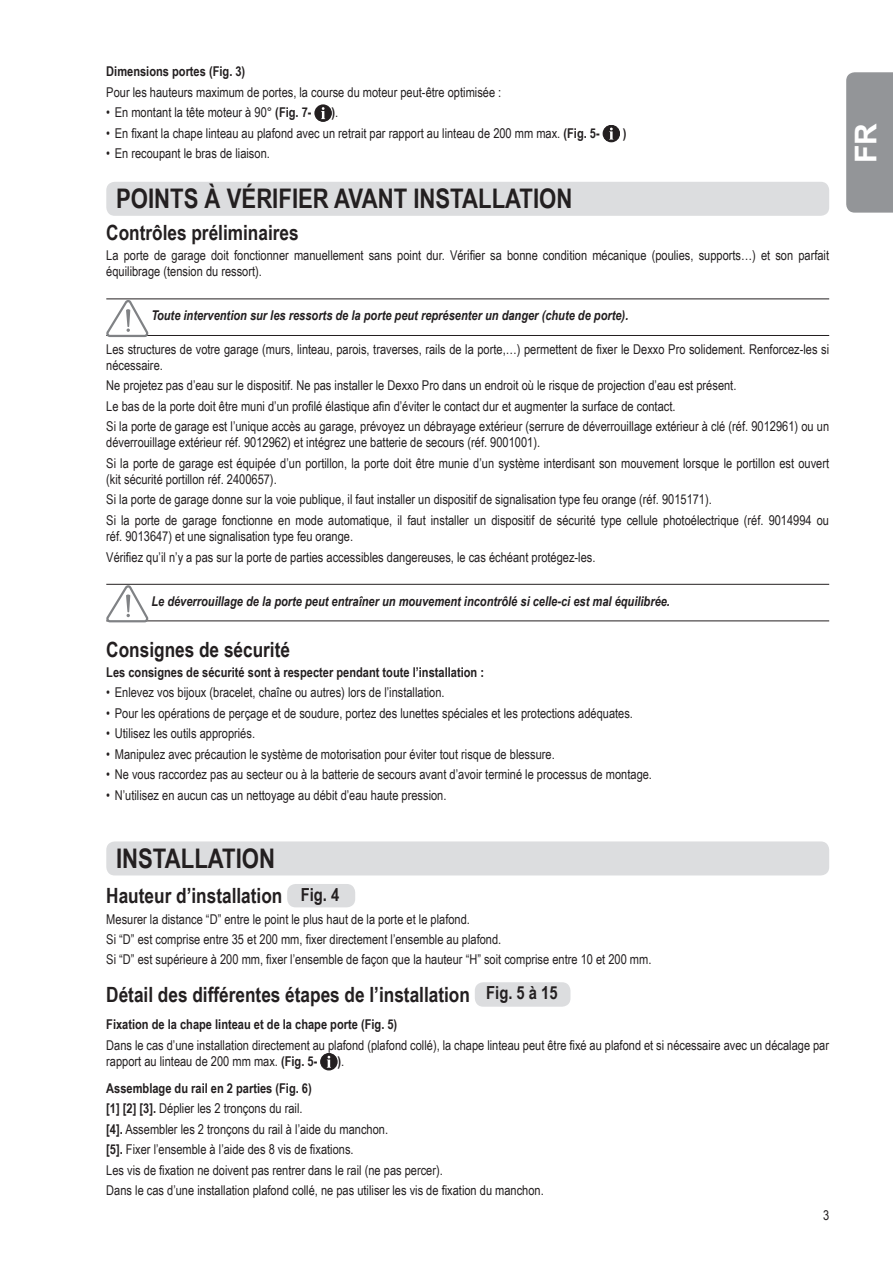
<style>
.page{position:relative;width:893px;height:1263px;background:#fff}
.page>*{position:absolute;margin:0;border:0;box-sizing:border-box;transform-origin:0 0}
.t1{font:700 30px "Arial";color:#fff}
.t2{font:700 27px "Arial Narrow";color:#231f20}
.t3{font:700 21px "Arial Narrow";color:#231f20}
.t4{font:13.5px/20.4px "Arial Narrow";color:#231f20}
.t5{font:italic 700 13.5px "Arial Narrow";color:#231f20}
.t6{font:700 13.5px "Arial Narrow";color:#231f20}
.s1{font-weight:700}
.s2{font-weight:400}
.s3{font-size:18px}
</style>
<div class="page">
<div style="left:846px;top:72px;width:47px;height:141px;background:#939598"></div>
<div style="left:287px;top:884px;width:68px;height:23px;background:#dcdddf;border-radius:9px"></div>
<div style="left:475px;top:982px;width:95px;height:25px;background:#dcdddf;border-radius:9px"></div>
<div style="left:321px;top:1053px;width:16px;height:17px;background:#231f20;border-radius:50%"></div>
<div style="left:320px;top:1053px;width:17px;height:17px;border:1px solid #231f20;border-radius:50%"></div>
<svg style="left:327px;top:1056px;width:4px;height:12px"></svg>
<div style="left:106px;top:841px;width:723px;height:34px;background:#dcdddf;border-radius:9px"></div>
<div style="left:315px;top:105px;width:16px;height:16px;background:#231f20;border-radius:50%"></div>
<div style="left:315px;top:105px;width:17px;height:17px;border:1px solid #231f20;border-radius:50%"></div>
<svg style="left:321px;top:107px;width:4px;height:12px"></svg>
<div style="left:603px;top:125px;width:17px;height:17px;background:#231f20;border-radius:50%"></div>
<div style="left:603px;top:125px;width:17px;height:17px;border:1px solid #231f20;border-radius:50%"></div>
<svg style="left:609px;top:128px;width:4px;height:12px"></svg>
<hr style="left:106px;top:299px;width:723px;height:1px;background:#231f20">
<hr style="left:106px;top:335px;width:723px;height:1px;background:#231f20">
<hr style="left:106px;top:584px;width:723px;height:1px;background:#231f20">
<hr style="left:106px;top:621px;width:723px;height:1px;background:#231f20">
<svg style="left:106px;top:300px;width:42px;height:37px"></svg>
<svg style="left:106px;top:585px;width:42px;height:37px"></svg>
<div style="left:106px;top:182px;width:723px;height:34px;background:#dcdddf;border-radius:9px"></div>
<p class="t6" style="left:106px;top:61px;width:141px">Dimensions portes (Fig. 3)</p>
<p class="t4" style="left:106px;top:81px;width:397px">Pour les hauteurs maximum de portes, la course du moteur peut-être optimisée :</p>
<p class="t4" style="left:106px;top:102px;width:207px">• En montant la tête moteur à 90° <span class="s1">(Fig. 7-</span></p>
<p class="t6" style="left:332px;top:102px;width:8px">)<span class="s2">.</span></p>
<p class="t4" style="left:106px;top:122px;width:495px">• En fixant la chape linteau au plafond avec un retrait par rapport au linteau de 200 mm max. <span class="s1">(Fig. 5-</span></p>
<p class="t6" style="left:623px;top:123px;width:5px">)</p>
<p class="t4" style="left:106px;top:143px;width:165px">• En recoupant le bras de liaison.</p>
<h2 class="t2" style="left:116px;top:178px;width:458px">POINTS À VÉRIFIER AVANT INSTALLATION</h2>
<h3 class="t3" style="left:106px;top:216px;width:194px">Contrôles préliminaires</h3>
<p class="t4" style="left:106px;top:247px;width:724px;line-height:16.2px">La porte de garage doit fonctionner manuellement sans point dur. Vérifier sa bonne condition mécanique (poulies, supports…) et son parfait équilibrage (tension du ressort).</p>
<p class="t5" style="left:151px;top:305px;width:478px">Toute intervention sur les ressorts de la porte peut représenter un danger (chute de porte).</p>
<p class="t4" style="left:106px;top:340px;width:724px;line-height:16.2px">Les structures de votre garage (murs, linteau, parois, traverses, rails de la porte,…) permettent de fixer le Dexxo Pro solidement. Renforcez-les si nécessaire.</p>
<p class="t4" style="left:106px;top:375px;width:724px">Ne projetez pas d’eau sur le dispositif. Ne pas installer le Dexxo Pro dans un endroit où le risque de projection d’eau est présent.<br>Le bas de la porte doit être muni d’un profilé élastique afin d’éviter le contact dur et augmenter la surface de contact.<br>Si la porte de garage est l’unique accès au garage, prévoyez un débrayage extérieur (serrure de déverrouillage extérieur à clé (réf. 9012961) ou un</p>
<p class="t4" style="left:106px;top:432px;width:724px">déverrouillage extérieur réf. 9012962) et intégrez une batterie de secours (réf. 9001001).<br>Si la porte de garage est équipée d’un portillon, la porte doit être munie d’un système interdisant son mouvement lorsque le portillon est ouvert</p>
<p class="t4" style="left:106px;top:468px;width:724px">(kit sécurité portillon réf. 2400657).<br>Si la porte de garage donne sur la voie publique, il faut installer un dispositif de signalisation type feu orange (réf. 9015171).<br>Si la porte de garage fonctionne en mode automatique, il faut installer un dispositif de sécurité type cellule photoélectrique (réf. 9014994 ou</p>
<p class="t4" style="left:106px;top:526px;width:491px">réf. 9013647) et une signalisation type feu orange.<br>Vérifiez qu’il n’y a pas sur la porte de parties accessibles dangereuses, le cas échéant protégez-les.</p>
<p class="t5" style="left:151px;top:591px;width:520px">Le déverrouillage de la porte peut entraîner un mouvement incontrôlé si celle-ci est mal équilibrée.</p>
<h3 class="t3" style="left:106px;top:633px;width:185px">Consignes de sécurité</h3>
<p class="t6" style="left:106px;top:662px;width:379px">Les consignes de sécurité sont à respecter pendant toute l’installation :</p>
<p class="t4" style="left:106px;top:682px;width:340px">• Enlevez vos bijoux (bracelet, chaîne ou autres) lors de l’installation.</p>
<p class="t4" style="left:106px;top:702px;width:528px">• Pour les opérations de perçage et de soudure, portez des lunettes spéciales et les protections adéquates.</p>
<p class="t4" style="left:106px;top:723px;width:150px">• Utilisez les outils appropriés.</p>
<p class="t4" style="left:106px;top:743px;width:450px">• Manipulez avec précaution le système de motorisation pour éviter tout risque de blessure.</p>
<p class="t4" style="left:106px;top:764px;width:547px">• Ne vous raccordez pas au secteur ou à la batterie de secours avant d’avoir terminé le processus de montage.</p>
<p class="t4" style="left:106px;top:784px;width:342px">• N’utilisez en aucun cas un nettoyage au débit d’eau haute pression.</p>
<h2 class="t2" style="left:116px;top:837px;width:161px">INSTALLATION</h2>
<h3 class="t3" style="left:106px;top:880px;width:235px">Hauteur d’installation <span class="s3">Fig. 4</span></h3>
<p class="t4" style="left:106px;top:908px;width:547px">Mesurer la distance “D” entre le point le plus haut de la porte et le plafond.<br>Si “D” est comprise entre 35 et 200 mm, fixer directement l’ensemble au plafond.<br>Si “D” est supérieure à 200 mm, fixer l’ensemble de façon que la hauteur “H” soit comprise entre 10 et 200 mm.</p>
<h3 class="t3" style="left:106px;top:979px;width:453px">Détail des différentes étapes de l’installation <sup>Fig.</sup> <sup>5</sup> <sup>à</sup> <sup>15</sup></h3>
<p class="t6" style="left:106px;top:1014px;width:293px">Fixation de la chape linteau et de la chape porte (Fig. 5)</p>
<p class="t4" style="left:106px;top:1036px;width:724px;line-height:16.2px">Dans le cas d’une installation directement au plafond (plafond collé), la chape linteau peut être fixé au plafond et si nécessaire avec un décalage par rapport au linteau de 200 mm max. <span class="s1">(Fig. 5-</span></p>
<p class="t6" style="left:337px;top:1051px;width:8px">)<span class="s2">.</span></p>
<p class="t4" style="left:106px;top:1077px;width:439px"><span class="s1">Assemblage du rail en 2 parties (Fig. 6)<br>[1] [2] [3].</span> Déplier les 2 tronçons du rail.<br><span class="s1">[4].</span> Assembler les 2 tronçons du rail à l’aide du manchon.<br><span class="s1">[5].</span> Fixer l’ensemble à l’aide des 8 vis de fixations.<br>Les vis de fixation ne doivent pas rentrer dans le rail (ne pas percer).<br>Dans le cas d’une installation plafond collé, ne pas utiliser les vis de fixation du manchon.</p>
<p class="t4" style="left:823px;top:1204px;width:8px">3</p>
<h1 class="t1" style="left:846px;top:163px;width:41px;rotate:-90deg">FR</h1>
</div>
